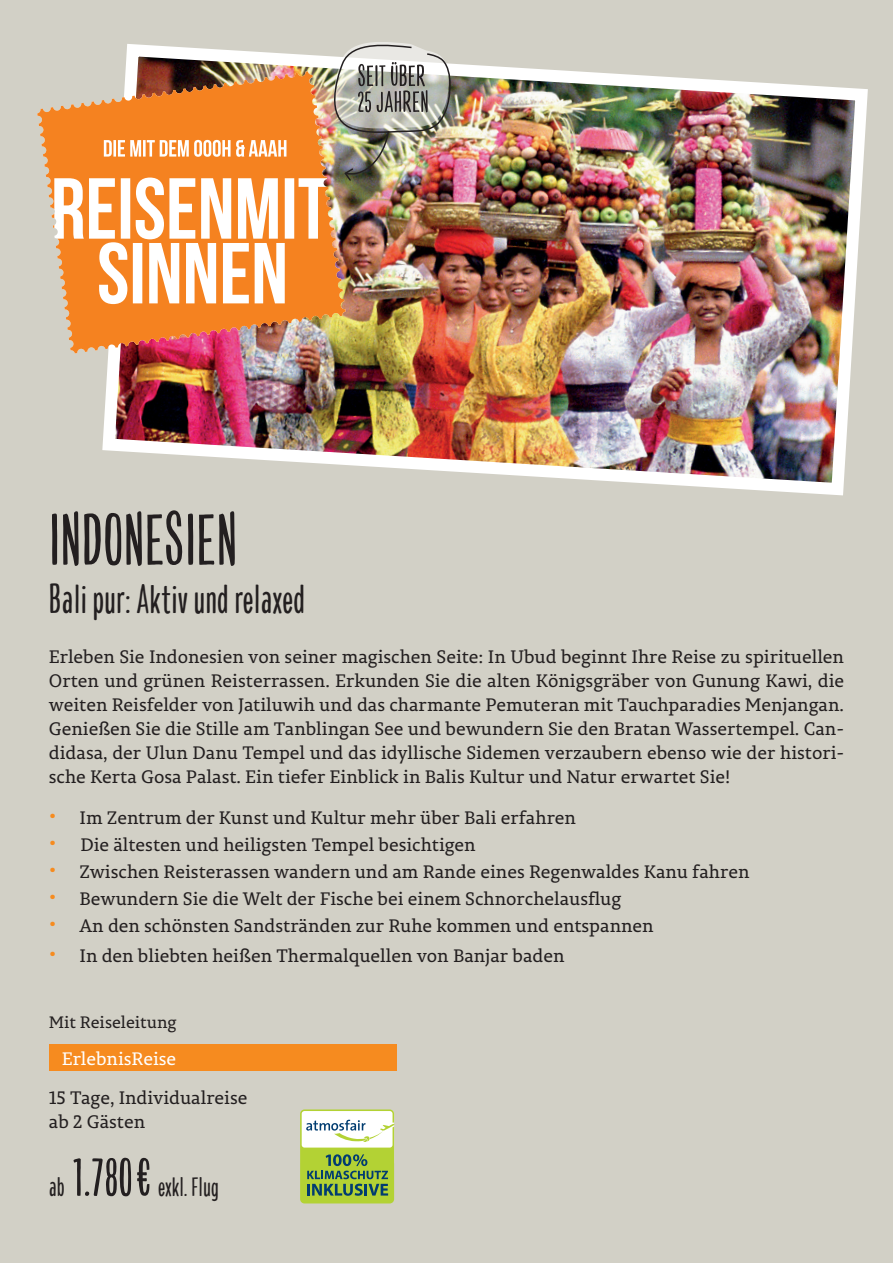
<style>
.page{position:relative;width:893px;height:1263px;background:#d2d0c6}
.page>*{position:absolute;margin:0;border:0;box-sizing:border-box;transform-origin:0 0}
.t1{font:72px "Colby Cp Lt";color:#231f20}
.t2{font:40.5px "Colby Cp Lt";color:#231f20}
.t3{font:27px "Colby Cp Lt";color:#231f20}
.t4{font:18px/24px "Permian Slab Serif Typeface";color:#231f20;text-align:justify}
.t5{font:18px "Permian Slab Serif Typeface";color:#fff}
.t6{font:16.5px "Permian Slab Serif Typeface";color:#231f20}
.s1{font-size:27px;color:#f68b1f}
.s2{font-size:54px}
</style>
<div class="page">
<img style="left:102px;top:44px;width:766px;height:452px">
<img style="left:326px;top:42px;width:127px;height:140px">
<svg style="left:300px;top:1109px;width:95px;height:94px;background:#b3cb82"></svg>
<div style="left:49px;top:1044px;width:347px;height:27px;background:#f68b1f"></div>
<img style="left:37px;top:71px;width:309px;height:282px">
<svg style="left:271px;top:143px;width:3px;height:8px"></svg>
<h1 class="t1" style="left:49px;top:497px;width:190px">INDONESIEN</h1>
<h2 class="t2" style="left:49px;top:575px;width:258px">Bali pur: Aktiv und relaxed</h2>
<p class="t4" style="left:49px;top:644px;width:797px">Erleben Sie Indonesien von seiner magischen Seite: In Ubud beginnt Ihre Reise zu spirituellen Orten und grünen Reisterrassen. Erkunden Sie die alten Königsgräber von Gunung Kawi, die weiten Reisfelder von Jatiluwih und das charmante Pemuteran mit Tauchparadies Menjangan.<br>Genießen Sie die Stille am Tanblingan See und bewundern Sie den Bratan Wassertempel. Can&shy;didasa, der Ulun Danu Tempel und das idyllische Sidemen verzaubern ebenso wie der histori&shy;sche Kerta Gosa Palast. Ein tiefer Einblick in Balis Kultur und Natur erwartet Sie!</p>
<p class="t4" style="left:49px;top:805px;width:529px"><span class="s1">•</span> Im Zentrum der Kunst und Kultur mehr über Bali erfahren</p>
<p class="t4" style="left:49px;top:832px;width:428px"><span class="s1">•</span> Die ältesten und heiligsten Tempel besichtigen</p>
<p class="t4" style="left:49px;top:859px;width:702px"><span class="s1">•</span> Zwischen Reisterassen wandern und am Rande eines Regenwaldes Kanu fahren</p>
<p class="t4" style="left:49px;top:886px;width:574px"><span class="s1">•</span> Bewundern Sie die Welt der Fische bei einem Schnorchelausflug</p>
<p class="t4" style="left:49px;top:913px;width:606px"><span class="s1">•</span> An den schönsten Sandstränden zur Ruhe kommen und entspannen</p>
<p class="t4" style="left:49px;top:943px;width:517px"><span class="s1">•</span> In den bliebten heißen Thermalquellen von Banjar baden</p>
<p class="t6" style="left:49px;top:1009px;width:129px">Mit Reiseleitung</p>
<p class="t5" style="left:62px;top:1044px;width:116px">ErlebnisReise</p>
<p class="t4" style="left:49px;top:1085px;width:200px">15 Tage, Individualreise ab 2 Gästen</p>
<h3 class="t3" style="left:49px;top:1170px;width:171px">ab <span class="s2">1.780€</span> exkl. Flug</h3>
</div>
